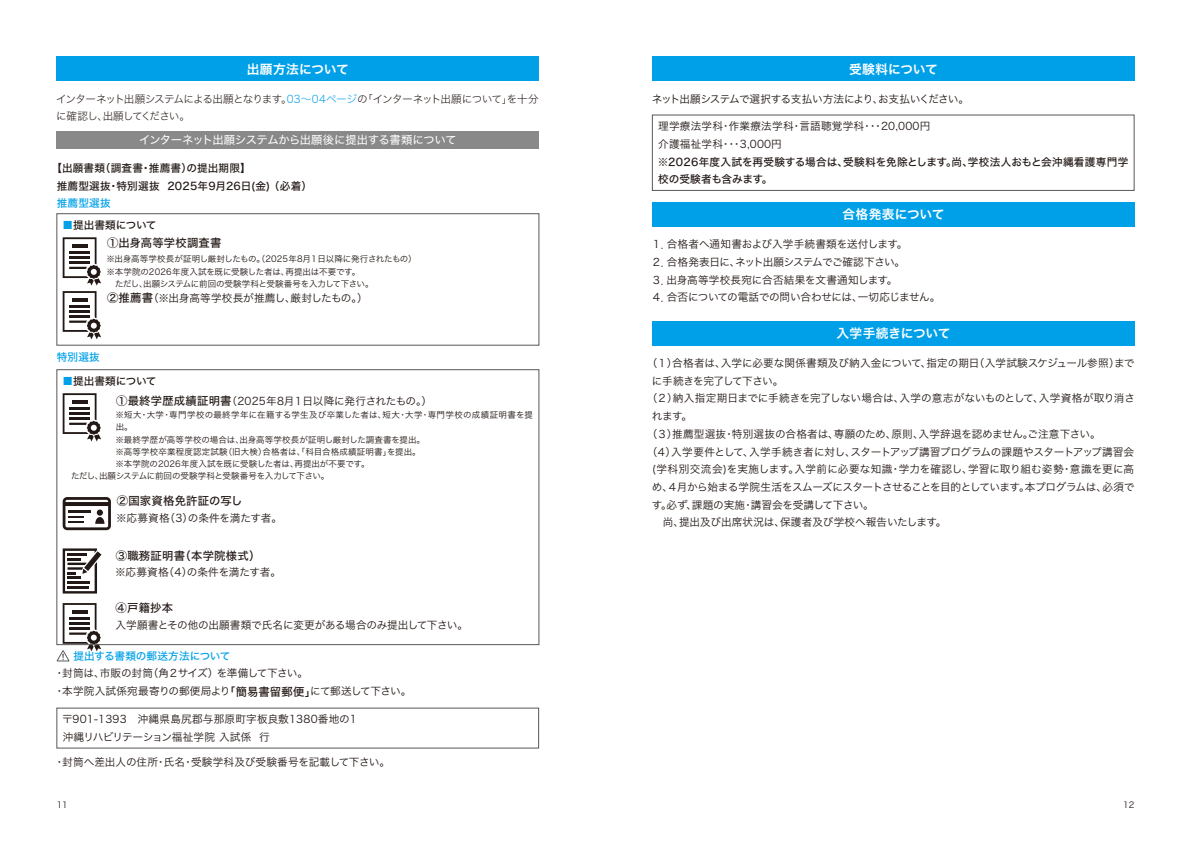
<style>
.page{position:relative;width:1191px;height:842px;background:#fff}
.page>*{position:absolute;margin:0;border:0;box-sizing:border-box;transform-origin:0 0}
.t1{font:12.8px "Hira Kaku Pro N W6";letter-spacing:-.02em;color:#fff}
.t2{font:12.8px "Hira Kaku Pro N W6";letter-spacing:.01em;color:#fff}
.t3{font:11.3px "Hiragino Sans W5";letter-spacing:.02em;color:#221815}
.t4{font:11.3px "Hiragino Sans W4";letter-spacing:-.04em;color:#fff}
.t5{font:10.6px/17.7px "Hira Kaku Pro N W3";letter-spacing:-.01em;color:#221815}
.t6{font:10.6px/17.7px "Hira Kaku Pro N W3";letter-spacing:.02em;color:#221815}
.t7{font:10.6px/17.7px "Hiragino Sans W2";letter-spacing:-.065em;color:#221815}
.t8{font:10.6px/18.1px "Hira Kaku Pro N W3";letter-spacing:-.035em;color:#221815}
.t9{font:10.6px/17.7px "Hiragino Sans W5";color:#221815}
.t10{font:10.6px "Hira Kaku Pro N W3";letter-spacing:-.03em;color:#221815}
.t11{font:10.6px "Hira Kaku Pro N W3";letter-spacing:-.05em;color:#221815}
.t12{font:10.6px "Hira Kaku Pro N W3";letter-spacing:.015em;color:#221815}
.t13{font:10.6px/17.7px "Hiragino Sans W5";letter-spacing:.02em;color:#221815}
.t14{font:10.6px "Hira Kaku Pro N W3";letter-spacing:-.075em;color:#221815}
.t15{font:10.6px "Hiragino Sans W5";letter-spacing:-.005em;color:#221815}
.t16{font:10.6px "Hiragino Sans W5";letter-spacing:-.02em;color:#00a0e9}
.t17{font:10.6px "Hira Kaku Pro N W3";letter-spacing:-.04em;color:#221815}
.t18{font:10.6px "Hiragino Sans W5";color:#00a0e9}
.t19{font:8.5px/12.1px "Hira Kaku Pro N W3";color:#221815}
.t20{font:8.5px "Hira Kaku Pro N W3";letter-spacing:.02em;color:#221815}
.t21{font:8.5px "Hira Kaku Pro N W3";letter-spacing:-.035em;color:#221815}
.s1{color:#00a0e9}
.s2{font-family:"Hiragino Sans W5";font-size:11.3px}
</style>
<div class="page">
<div style="left:57px;top:57px;width:482px;height:24px;background:#00a0e9"></div>
<div style="left:57px;top:131px;width:482px;height:17px;background:#898989"></div>
<svg style="left:63px;top:237px;width:38px;height:102px"></svg>
<svg style="left:63px;top:393px;width:38px;height:48px"></svg>
<svg style="left:63px;top:497px;width:48px;height:33px"></svg>
<svg style="left:63px;top:548px;width:38px;height:45px"></svg>
<div style="left:57px;top:370px;width:482px;height:275px;border:1px solid #595757"></div>
<svg style="left:57px;top:603px;width:44px;height:58px"></svg>
<div style="left:652px;top:57px;width:482px;height:24px;background:#00a0e9"></div>
<div style="left:652px;top:202px;width:482px;height:24px;background:#00a0e9"></div>
<div style="left:652px;top:321px;width:482px;height:24px;background:#00a0e9"></div>
<div style="left:652px;top:115px;width:482px;height:76px;border:1px solid #595757"></div>
<p class="t1" style="left:247px;top:57px;width:103px">出願⽅法について</p>
<p class="t7" style="left:56px;top:89px;width:484px">インターネット出願システムによる出願となります。<span class="s1">03〜04ページ</span>の「インターネット出願について」を⼗分に確認し、出願してください。</p>
<p class="t4" style="left:139px;top:130px;width:319px">インターネット出願システムから出願後に提出する書類について</p>
<p class="t13" style="left:57px;top:159px;width:257px;text-indent:-5px">【出願書類（調査書・推薦書）の提出期限】<br>推薦型選抜・特別選抜 2025年9月 26日 (金) （必着）</p>
<p class="t18" style="left:57px;top:194px;width:55px">推薦型選抜</p>
<p class="t15" style="left:62px;top:215px;width:96px"><span class="s1">■</span>提出書類について</p>
<p class="t3" style="left:107px;top:233px;width:116px">①出⾝⾼等学校調査書</p>
<p class="t19" style="left:106px;top:253px;width:312px">※出⾝⾼等学校⻑が証明し厳封したもの。（2025年8⽉１⽇ 以降に発⾏されたもの）※本学院の2026年度⼊試を既に受験した者は、再提出は不要です。<br>　ただし、出願システムに前回の受験学科と受験番号を⼊⼒ して下さい。</p>
<p class="t5" style="left:107px;top:288px;width:262px"><span class="s2">②推薦書</span>（※出⾝⾼等学校⻑が推薦し、厳封したもの。）</p>
<p class="t18" style="left:57px;top:348px;width:45px">特別選抜</p>
<p class="t15" style="left:62px;top:371px;width:96px"><span class="s1">■</span>提出書類について</p>
<p class="t5" style="left:116px;top:391px;width:317px"><span class="s2">①最終学歴成績証明書</span>（2025年8⽉１⽇ 以降に発⾏されたもの。）</p>
<p class="t20" style="left:116px;top:408px;width:419px">※短⼤・⼤学・専⾨ 学校の最終学年に在籍する学⽣及び卒業した者は、短⼤・⼤学・専⾨ 学校の成績証明書を提</p>
<p class="t19" style="left:116px;top:421px;width:18px">出。</p>
<p class="t19" style="left:116px;top:433px;width:311px">※最終学歴が⾼等学校の場合は、出⾝⾼等学校⻑が証明し厳封した調査書を提出。</p>
<p class="t20" style="left:116px;top:444px;width:306px">※⾼等学校卒業程度認定試験（旧⼤検）合格者は、「科⽬ 合格成績証明書」を提出。</p>
<p class="t19" style="left:116px;top:457px;width:255px">※本学院の2026年度⼊試を既に受験した者は、再提出が不要です。</p>
<p class="t21" style="left:63px;top:468px;width:268px">　ただし、出願システムに前回の受験学科と受験番号を⼊⼒ して下さい。</p>
<p class="t3" style="left:117px;top:491px;width:127px">②国家資格免許証の写し</p>
<p class="t5" style="left:116px;top:509px;width:167px">※応募資格（3）の条件を満たす者。</p>
<p class="t3" style="left:116px;top:545px;width:146px">③職務証明書（本学院様式）</p>
<p class="t5" style="left:115px;top:562px;width:168px">※応募資格（4）の条件を満たす者。</p>
<p class="t3" style="left:116px;top:597px;width:59px">④⼾籍抄本</p>
<p class="t5" style="left:115px;top:615px;width:354px">⼊学願書とその他の出願書類で⽒名に変更がある場合のみ提出して下さい。</p>
<p class="t16" style="left:73px;top:646px;width:158px">提出する書類の郵送⽅法について</p>
<p class="t8" style="left:54px;top:663px;width:359px">・封筒は、市販の封筒（⾓２サイズ）を準備して下さい。<br>・本学院⼊試係宛最寄りの郵便局より<span class="s2">「簡易書留郵便」</span>にて郵送して下さい。</p>
<p class="t6" style="left:62px;top:710px;width:296px">〒901-1393　沖縄県島尻郡与那原町字板良敷1380番地の1沖縄リハビリテーション福祉学院 ⼊試係 ⾏</p>
<p class="t5" style="left:54px;top:752px;width:337px">・封筒へ差出⼈の住所・⽒名・受験学科及び受験番号を記載して下さい。</p>
<p class="t1" style="left:849px;top:57px;width:91px">受験料について</p>
<p class="t14" style="left:652px;top:89px;width:319px">ネット出願システムで選択する⽀払い⽅法により、お⽀払いください。</p>
<p class="t6" style="left:658px;top:117px;width:274px">理学療法学科・作業療法学科・⾔語聴覚学科・・・20,000円介護福祉学科・・・3,000円</p>
<p class="t9" style="left:657px;top:152px;width:472px">※2026年度⼊試を再受験する場合は、受験料を免除とします。尚、学校法⼈おもと会沖縄看護専⾨学校の受験者も含みます。</p>
<p class="t2" style="left:842px;top:203px;width:104px">合格発表について</p>
<p class="t5" style="left:651px;top:235px;width:290px">１．合格者へ通知書および⼊学⼿続書類を送付します。<br>２．合格発表日に、ネット出願システムでご確認下さい。<br>３．出⾝⾼等学校⻑宛に合否結果を⽂書通知します。<br>４．合否についての電話での問い合わせには、⼀切応じません。</p>
<p class="t1" style="left:836px;top:322px;width:116px">⼊学⼿続きについて</p>
<p class="t5" style="left:647px;top:353px;width:489px">（１）合格者は、⼊学に必要な関係書類及び納⼊⾦について、指定の期⽇（⼊学試験スケジュール参照）まで</p>
<p class="t17" style="left:652px;top:371px;width:133px">に⼿続きを完了して下さい。</p>
<p class="t5" style="left:647px;top:389px;width:489px">（２）納⼊指定期⽇ までに⼿続きを完了しない場合は、⼊学の意志がないものとして、⼊学資格が取り消さ</p>
<p class="t5" style="left:652px;top:406px;width:41px">れます。</p>
<p class="t5" style="left:647px;top:424px;width:455px">（３）推薦型選抜・特別選抜の合格者は、専願のため、原則、⼊学辞退を認めません。ご注意下さい。</p>
<p class="t10" style="left:647px;top:442px;width:489px">（4）入学要件として、入学手続き者に対し、スタートアップ講習プログラムの課題やスタートアップ講習会</p>
<p class="t12" style="left:652px;top:460px;width:482px">(学科別交流会)を実施します。入学前に必要な知識・学力を確認し、学習に取り組む姿勢・意識を更に高</p>
<p class="t11" style="left:652px;top:477px;width:484px">め、４月から始まる学院生活をスムーズにスタートさせることを目的としています。本プログラムは、必須で</p>
<p class="t5" style="left:652px;top:495px;width:224px">す。必ず、課題の実施・講習会を受講して下さい。</p>
<p class="t5" style="left:652px;top:513px;width:295px">　尚、提出及び出席状況は、保護者及び学校へ報告いたします。</p>
<p class="t19" style="left:57px;top:798px;width:13px">11</p>
<p class="t19" style="left:1123px;top:798px;width:13px">12</p>
</div>
